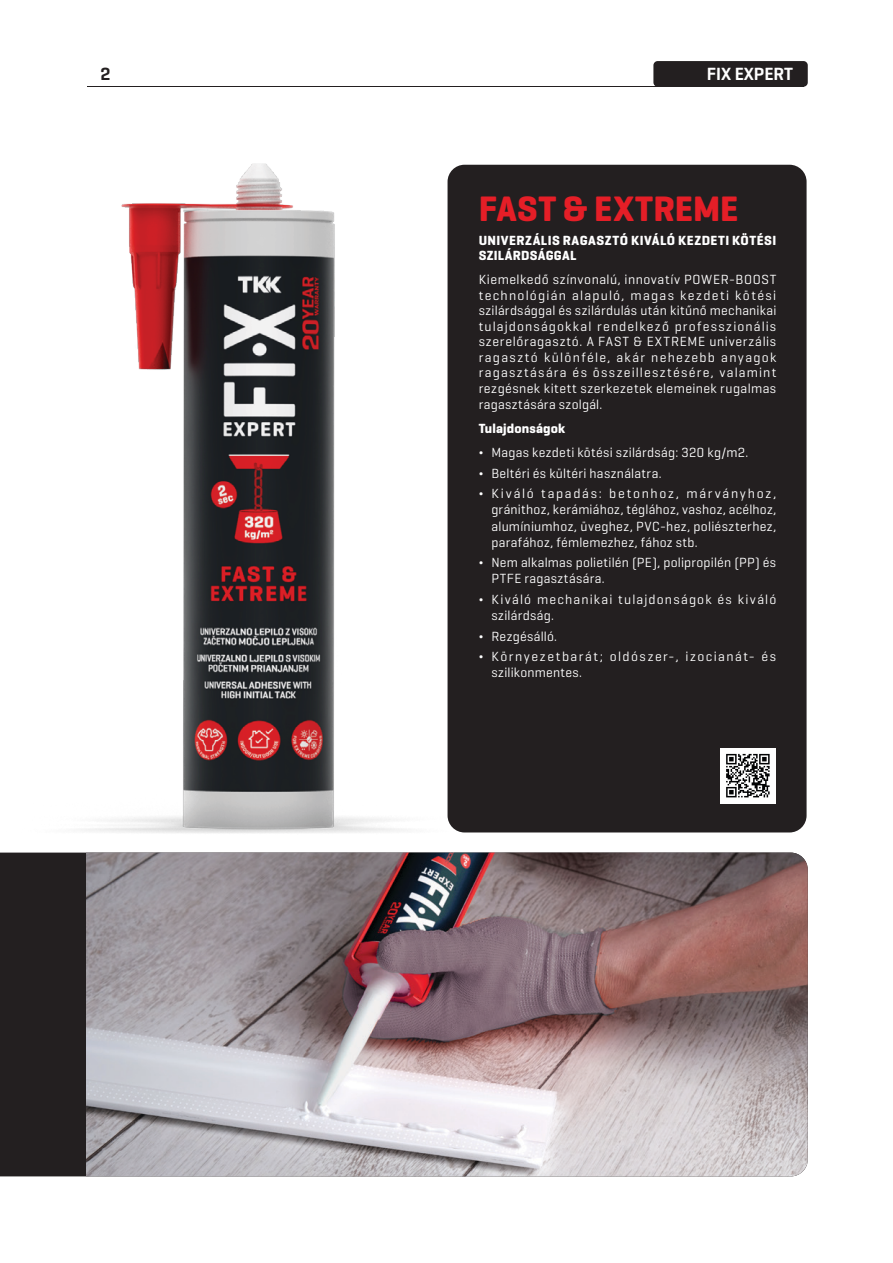
<style>
.page{position:relative;width:893px;height:1263px;background:#fff}
.page>*{position:absolute;margin:0;border:0;box-sizing:border-box;transform-origin:0 0}
.t1{font:700 36px "Geogrotesque Cyr";letter-spacing:.01em;color:#e51e27}
.t2{font:600 18px "Geogrotesque Cyr";color:#fff}
.t3{font:600 18px "Geogrotesque Cyr";color:#231f20}
.t4{font:13.5px/15.5px "Geogrotesque Cyr";letter-spacing:.025em;color:#fff;text-align:justify}
.t5{font:13.5px/16.2px "Geogrotesque Cyr";letter-spacing:.105em;color:#fff}
.t6{font:700 13.5px/15.6px "Geogrotesque Cyr";letter-spacing:.03em;color:#fff}
.t7{font:13.5px/16.2px "Geogrotesque Cyr";letter-spacing:.08em;color:#fff}
.t8{font:700 13.5px "Geogrotesque Cyr";letter-spacing:.01em;color:#fff}
</style>
<div class="page">
<div style="left:653px;top:61px;width:155px;height:26px;background:#231f20;border-radius:4px"></div>
<hr style="left:87px;top:86px;width:717px;height:1px;background:#231f20">
<img style="left:81px;top:163px;width:443px;height:670px">
<div style="left:448px;top:165px;width:359px;height:667px;background:#231f20;border-radius:17px"></div>
<div style="left:0;top:852px;width:86px;height:324px;background:#231f20"></div>
<img style="left:86px;top:852px;width:722px;height:324px">
<div style="left:720px;top:748px;width:56px;height:55px;background:#fff"></div>
<svg style="left:726px;top:753px;width:44px;height:45px"></svg>
<h2 class="t3" style="left:101px;top:63px;width:12px">2</h2>
<h2 class="t2" style="left:707px;top:63px;width:88px">FIX EXPERT</h2>
<h4 class="t1" style="left:479px;top:186px;width:261px">FAST &amp; EXTREME</h4>
<h5 class="t6" style="left:479px;top:232px;width:299px">UNIVERZÁLIS RAGASZTÓ KIVÁLÓ KEZDETI KÖTÉSI<br>SZILÁRDSÁGGAL</h5>
<p class="t4" style="left:479px;top:272px;width:299px">Kiemelkedő színvonalú, innovatív POWER-BOOST technológián alapuló, magas kezdeti kötési szilárdsággal és szilárdulás után kitűnő mechanikai tulajdonságokkal rendelkező professzionális szerelőragasztó. A FAST &amp; EXTREME univerzális ragasztó különféle, akár nehezebb anyagok ragasztására és összeillesztésére, valamint rezgésnek kitett szerkezetek elemeinek rugalmas ragasztására szolgál.</p>
<h6 class="t8" style="left:479px;top:419px;width:88px">Tulajdonságok</h6>
<p class="t4" style="left:479px;top:444px;width:271px">¬ Magas kezdeti kötési szilárdság: 320 kg/m2.</p>
<p class="t4" style="left:479px;top:465px;width:184px">¬ Beltéri és kültéri használatra.</p>
<p class="t4" style="left:491px;top:485px;width:286px;line-height:16.2px;text-indent:-13px">¬ Kiváló tapadás: betonhoz, márványhoz, gránithoz, kerámiához, téglához, vashoz, acélhoz, alumíniumhoz, üveghez, PVC-hez, poliészterhez, parafához, fémlemezhez, fához stb.</p>
<p class="t4" style="left:491px;top:554px;width:286px;line-height:16.2px;text-indent:-13px">¬ Nem alkalmas polietilén (PE), polipropilén (PP) és<br>PTFE ragasztására.</p>
<p class="t7" style="left:491px;top:591px;width:286px;text-indent:-13px">¬ Kiváló mechanikai tulajdonságok és kiváló szilárdság.</p>
<p class="t4" style="left:479px;top:628px;width:80px">¬ Rezgésálló.</p>
<p class="t5" style="left:491px;top:648px;width:286px;text-indent:-13px">¬ Környezetbarát; oldószer-, izocianát- és szilikonmentes.</p>
</div>
